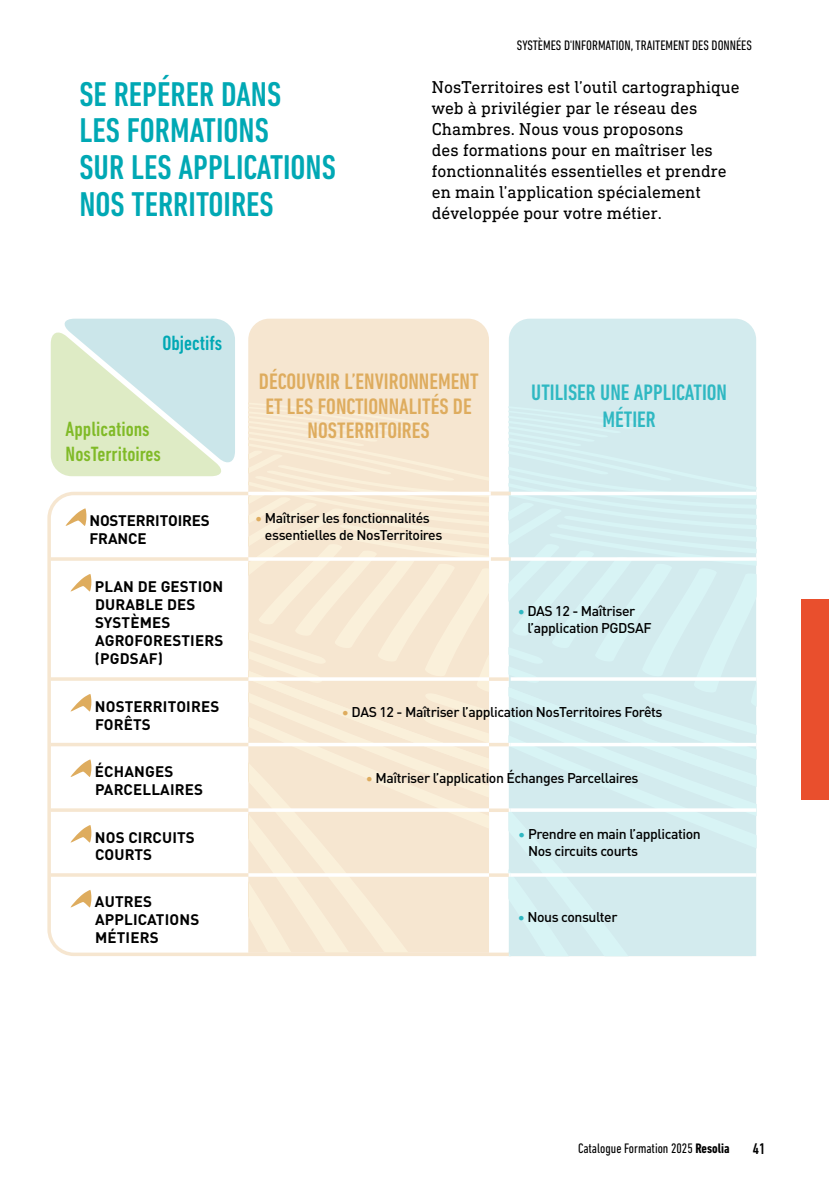
<style>
.page{position:relative;width:829px;height:1191px;background:#fff}
.page>*{position:absolute;margin:0;border:0;box-sizing:border-box;transform-origin:0 0}
.t1{font:500 condensed 35px/36.8px "DIN Next LT Pro";color:#00a8b4}
.t2{font:500 condensed 22.75px/24.5px "DIN Next LT Pro";color:#deac5e;text-align:center}
.t3{font:500 condensed 22.75px/27.3px "DIN Next LT Pro";color:#2fb8c2;text-align:center}
.t4{font:500 condensed 21px/25.2px "DIN Next LT Pro";color:#80ba27}
.t5{font:500 condensed 21px "DIN Next LT Pro";color:#00a8b4}
.t6{font:17.5px/21px "DIN Next Slab Pro";color:#000}
.t7{font:500 condensed 15.75px "DIN Next LT Pro";color:#000}
.t8{font:700 15.05px/18.2px "DIN Pro";letter-spacing:.01em;color:#000}
.t9{font:700 15.05px/18.2px "DIN Pro";letter-spacing:-.01em;color:#000}
.t10{font:500 14px/16.8px "DIN Pro";letter-spacing:-.03em;color:#000}
.t11{font:condensed 14px "DIN Next LT Pro";color:#000}
.s1{color:#deac5e}
.s2{color:#2fb8c2}
.s3{font-weight:700}
</style>
<div class="page">
<svg style="left:47px;top:491px;width:582px;height:466px"></svg>
<div style="left:509px;top:319px;width:247px;height:80px;background:#d3ebee"></div>
<svg style="left:508px;top:399px;width:248px;height:557px;background:#d4edef"></svg>
<div style="left:248px;top:319px;width:241px;height:80px;background:#f6e6d0"></div>
<svg style="left:248px;top:399px;width:241px;height:553px;background:#f7e8d2"></svg>
<svg style="left:51px;top:319px;width:184px;height:157px;background:#d6e9d9"></svg>
<hr style="left:248px;top:492px;width:243px;height:3px;background:#fff">
<hr style="left:510px;top:492px;width:246px;height:3px;background:#fff">
<hr style="left:248px;top:557px;width:243px;height:4px;background:#fff">
<hr style="left:510px;top:557px;width:246px;height:4px;background:#f6fcfc">
<hr style="left:248px;top:677px;width:243px;height:4px;background:#fefcf7">
<hr style="left:248px;top:743px;width:243px;height:3px;background:#fff">
<hr style="left:491px;top:743px;width:19px;height:3px;background:#fff">
<hr style="left:510px;top:743px;width:246px;height:3px;background:#fff">
<hr style="left:248px;top:808px;width:243px;height:4px;background:#fff">
<hr style="left:510px;top:808px;width:246px;height:4px;background:#fff">
<hr style="left:510px;top:677px;width:246px;height:4px;background:#f7fcfd">
<hr style="left:248px;top:873px;width:243px;height:3px;background:#fff">
<hr style="left:510px;top:873px;width:246px;height:3px;background:#fff">
<hr style="left:491px;top:873px;width:19px;height:3px;background:#fff">
<hr style="left:51px;top:557px;width:197px;height:4px;background:#f6e6d0">
<hr style="left:51px;top:677px;width:197px;height:4px;background:#f6e6d0">
<hr style="left:51px;top:743px;width:197px;height:3px;background:#f6e6d0">
<svg style="left:51px;top:808px;width:197px;height:4px"></svg>
<hr style="left:51px;top:873px;width:197px;height:3px;background:#f6e6d0">
<hr style="left:491px;top:492px;width:19px;height:3px;background:#f6e6d0">
<hr style="left:491px;top:557px;width:19px;height:4px;background:#f6e6d0">
<svg style="left:66px;top:508px;width:20px;height:18px"></svg>
<svg style="left:71px;top:574px;width:20px;height:17px"></svg>
<svg style="left:71px;top:694px;width:20px;height:17px"></svg>
<svg style="left:71px;top:759px;width:20px;height:18px"></svg>
<svg style="left:71px;top:825px;width:20px;height:17px"></svg>
<svg style="left:71px;top:890px;width:20px;height:17px"></svg>
<svg style="left:489px;top:677px;width:19px;height:4px"></svg>
<hr style="left:489px;top:743px;width:19px;height:3px;background:#f6e6d0">
<svg style="left:489px;top:808px;width:19px;height:4px"></svg>
<svg style="left:489px;top:873px;width:19px;height:4px"></svg>
<div style="left:800px;top:599px;width:28px;height:200px;background:#e94f2d"></div>
<h1 class="t1" style="left:79px;top:75px;width:258px">SE REPÉRER DANS<br>LES FORMATIONS<br>SUR LES APPLICATIONS<br>NOS TERRITOIRES</h1>
<h3 class="t5" style="left:162px;top:331px;width:61px">Objectifs</h3>
<p class="t11" style="left:517px;top:38px;width:236px">SYSTÈMES D'INFORMATION, TRAITEMENT DES DONNÉES</p>
<p class="t6" style="left:432px;top:76px;width:309px">NosTerritoires est l’outil cartographique web à privilégier par le réseau des Chambres. Nous vous proposons<br>des formations pour en maîtriser les fonctionnalités essentielles et prendre en main l’application spécialement développée pour votre métier.</p>
<h3 class="t4" style="left:66px;top:416px;width:97px">Applications<br>NosTerritoires</h3>
<h2 class="t2" style="left:259px;top:369px;width:221px">DÉCOUVRIR L’ENVIRONNEMENT<br>ET LES FONCTIONNALITÉS DE<br>NOSTERRITOIRES</h2>
<p class="t9" style="left:89px;top:510px;width:122px">NOSTERRITOIRES<br>FRANCE</p>
<p class="t10" style="left:265px;top:509px;width:179px;text-indent:-10px"><span class="s1">•</span> Maîtriser les fonctionnalités essentielles de NosTerritoires</p>
<p class="t8" style="left:95px;top:576px;width:130px">PLAN DE GESTION<br>DURABLE DES<br>SYSTÈMES<br>AGROFORESTIERS (PGDSAF)</p>
<h2 class="t3" style="left:531px;top:379px;width:197px">UTILISER UNE APPLICATION<br>MÉTIER</h2>
<p class="t10" style="left:527px;top:601px;width:126px;text-indent:-10px"><span class="s2">•</span> DAS 12 - Maîtriser l’application PGDSAF</p>
<p class="t8" style="left:95px;top:696px;width:126px">NOSTERRITOIRES<br>FORÊTS</p>
<p class="t10" style="left:342px;top:703px;width:322px"><span class="s1">•</span> DAS 12 - Maîtriser l’application NosTerritoires Forêts</p>
<p class="t8" style="left:95px;top:761px;width:110px">ÉCHANGES<br>PARCELLAIRES</p>
<p class="t10" style="left:366px;top:768px;width:274px"><span class="s1">•</span> Maîtriser l’application Échanges Parcellaires</p>
<p class="t8" style="left:95px;top:827px;width:101px;line-height:17.5px">NOS CIRCUITS<br>COURTS</p>
<p class="t8" style="left:95px;top:892px;width:106px;line-height:17.5px">AUTRES<br>APPLICATIONS<br>MÉTIERS</p>
<p class="t10" style="left:528px;top:825px;width:174px;text-indent:-10px"><span class="s2">•</span> Prendre en main l’application<br>Nos circuits courts</p>
<p class="t10" style="left:517px;top:907px;width:101px"><span class="s2">•</span> Nous consulter</p>
<p class="t11" style="left:578px;top:1140px;width:153px">Catalogue Formation 2025 <span class="s3">Resolia</span></p>
<p class="t7" style="left:752px;top:1139px;width:14px">41</p>
</div>
